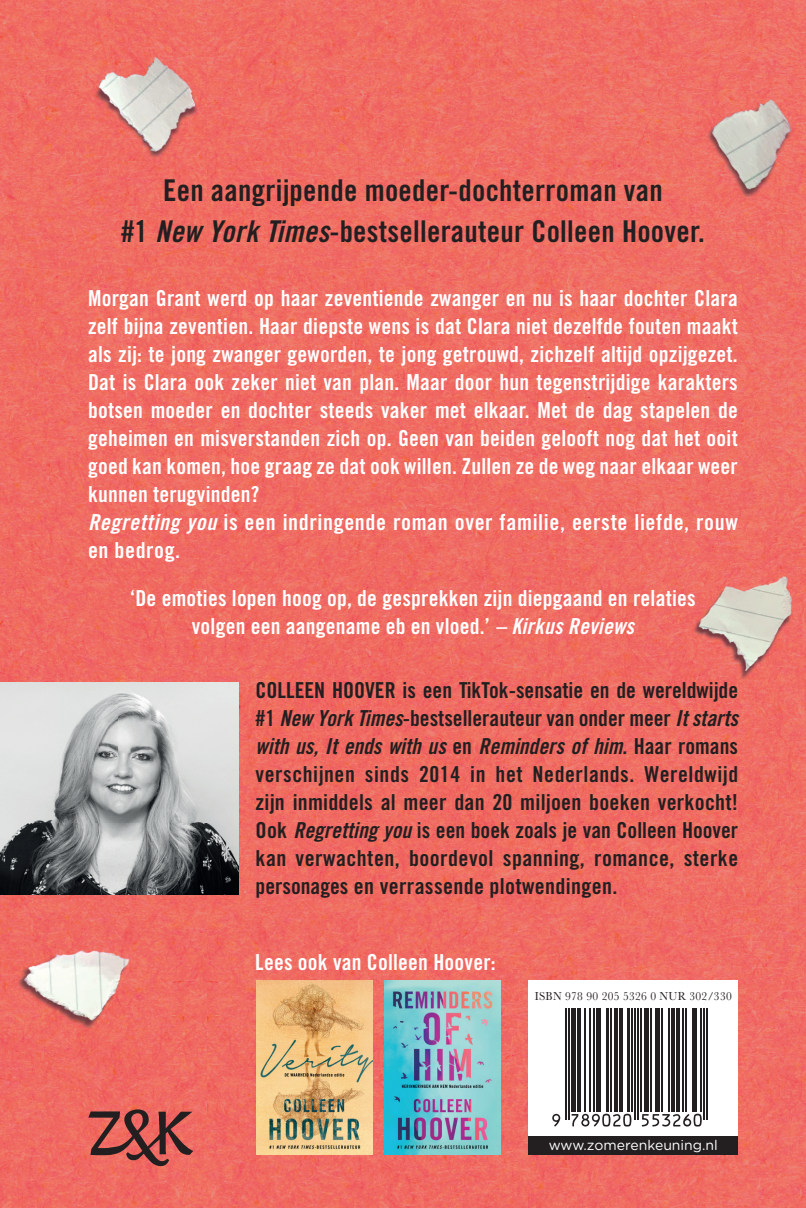
<style>
.page{position:relative;width:806px;height:1208px;background:#fff}
.page>*{position:absolute;margin:0;border:0;box-sizing:border-box;transform-origin:0 0}
.t1{font:30px/40.6px "Trade Gothic Bold Cond Twenty";letter-spacing:.01em;color:#231f20;text-align:center}
.t2{font:22px/28px "Trade Gothic Bold Cond Twenty";letter-spacing:.01em;color:#fff}
.t3{font:22px/28px "Trade Gothic Bold Cond Twenty";color:#231f20}
.t4{font:22px "Trade Gothic Bold Cond Twenty Obl";color:#231f20}
.t5{font:14px "Gotham Rounded";color:#fff}
.t6{font:12px "Baskerville";letter-spacing:.025em;color:#231f20;scale:.96 1}
.s1{font-family:"Trade Gothic Bold Cond Twenty Obl"}
.s2{font-family:"Trade Gothic Bold Cond Twenty"}
</style>
<div class="page">
<img style="left:0;top:0;width:806px;height:1207px">
<svg style="left:88px;top:1109px;width:105px;height:57px"></svg>
<div style="left:529px;top:980px;width:209px;height:158px;background:#fff"></div>
<div style="left:529px;top:1136px;width:209px;height:18px;background:#231f20"></div>
<svg style="left:552px;top:1113px;width:8px;height:13px"></svg>
<hr style="left:565px;top:1008px;width:2px;height:111px;background:#231f20">
<hr style="left:568px;top:1008px;width:2px;height:111px;background:#231f20">
<div style="left:571px;top:1008px;width:5px;height:103px;background:#231f20"></div>
<hr style="left:577px;top:1008px;width:3px;height:103px;background:#231f20">
<hr style="left:585px;top:1008px;width:1px;height:103px;background:#231f20">
<hr style="left:589px;top:1008px;width:2px;height:103px;background:#231f20">
<hr style="left:594px;top:1008px;width:1px;height:103px;background:#231f20">
<hr style="left:597px;top:1008px;width:4px;height:103px;background:#231f20">
<hr style="left:606px;top:1008px;width:3px;height:103px;background:#231f20">
<hr style="left:610px;top:1008px;width:2px;height:103px;background:#231f20">
<hr style="left:614px;top:1008px;width:4px;height:103px;background:#231f20">
<hr style="left:619px;top:1008px;width:3px;height:103px;background:#231f20">
<svg style="left:571px;top:1113px;width:60px;height:13px"></svg>
<hr style="left:626px;top:1008px;width:3px;height:103px;background:#231f20">
<hr style="left:631px;top:1008px;width:1px;height:103px;background:#231f20">
<hr style="left:634px;top:1008px;width:1px;height:111px;background:#231f20">
<hr style="left:637px;top:1008px;width:1px;height:111px;background:#231f20">
<hr style="left:640px;top:1008px;width:1px;height:103px;background:#231f20">
<div style="left:644px;top:1008px;width:5px;height:103px;background:#231f20"></div>
<hr style="left:650px;top:1008px;width:2px;height:103px;background:#231f20">
<hr style="left:655px;top:1008px;width:4px;height:103px;background:#231f20">
<hr style="left:661px;top:1008px;width:1px;height:103px;background:#231f20">
<hr style="left:668px;top:1008px;width:2px;height:103px;background:#231f20">
<hr style="left:671px;top:1008px;width:3px;height:103px;background:#231f20">
<hr style="left:676px;top:1008px;width:3px;height:103px;background:#231f20">
<hr style="left:682px;top:1008px;width:1px;height:103px;background:#231f20">
<hr style="left:685px;top:1008px;width:1px;height:103px;background:#231f20">
<svg style="left:642px;top:1113px;width:60px;height:13px"></svg>
<div style="left:692px;top:1008px;width:5px;height:103px;background:#231f20"></div>
<hr style="left:700px;top:1008px;width:1px;height:103px;background:#231f20">
<hr style="left:703px;top:1008px;width:1px;height:111px;background:#231f20">
<hr style="left:706px;top:1008px;width:1px;height:111px;background:#231f20">
<img style="left:0;top:682px;width:239px;height:212px">
<img style="left:384px;top:980px;width:116px;height:174px">
<img style="left:257px;top:980px;width:116px;height:174px">
<h1 class="t1" style="left:121px;top:170px;width:585px">Een aangrijpende moeder-dochterroman van<br>#1 <span class="s1">New York Times</span>-bestsellerauteur Colleen Hoover.</h1>
<p class="t2" style="left:88px;top:284px;width:651px">Morgan Grant werd op haar zeventiende zwanger en nu is haar dochter Clara zelf bijna zeventien. Haar diepste wens is dat Clara niet dezelfde fouten maakt als zij: te jong zwanger geworden, te jong getrouwd, zichzelf altijd opzijgezet.<br>Dat is Clara ook zeker niet van plan. Maar door hun tegenstrijdige karakters botsen moeder en dochter steeds vaker met elkaar. Met de dag stapelen de geheimen en misverstanden zich op. Geen van beiden gelooft nog dat het ooit goed kan komen, hoe graag ze dat ook willen. Zullen ze de weg naar elkaar weer kunnen terugvinden?<br><span class="s1">Regretting you</span> is een indringende roman over familie, eerste liefde, rouw en bedrog.</p>
<p class="t2" style="left:130px;top:584px;width:567px;text-align:center">‘De emoties lopen hoog op, de gesprekken zijn diepgaand en relaties volgen een aangename eb en vloed.’ <span class="s1">– Kirkus Reviews</span></p>
<p class="t3" style="left:256px;top:676px;width:484px">COLLEEN HOOVER is een TikTok-sensatie en de wereldwijde #1 <span class="s1">New York Times</span>-bestsellerauteur van onder meer <span class="s1">It starts</span></p>
<p class="t4" style="left:256px;top:733px;width:484px">with us, It ends with us <span class="s2">en</span> Reminders of him<span class="s2">. Haar romans</span></p>
<p class="t3" style="left:256px;top:760px;width:484px;text-align:justify">verschijnen sinds 2014 in het Nederlands. Wereldwijd zijn inmiddels al meer dan 20 miljoen boeken verkocht!<br>Ook <span class="s1">Regretting you</span> is een boek zoals je van Colleen Hoover kan verwachten, boordevol spanning, romance, sterke personages en verrassende plotwendingen.</p>
<p class="t2" style="left:255px;top:947px;width:242px">Lees ook van Colleen Hoover:</p>
<p class="t6" style="left:535px;top:988px;width:207px">ISBN 978 90 205 5326 0 NUR 302/330</p>
<p class="t5" style="left:549px;top:1135px;width:171px">www.zomerenkeuning.nl</p>
</div>
